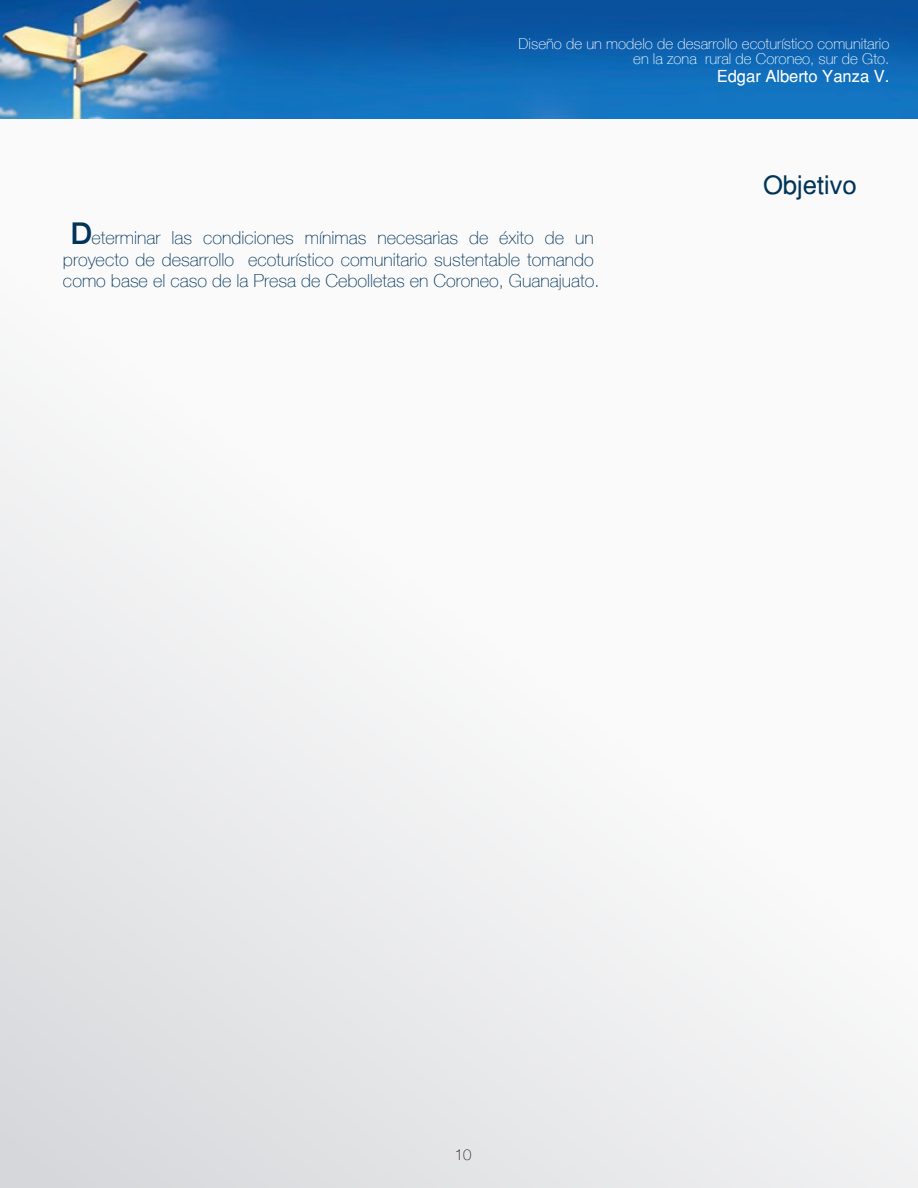
<style>
.page{position:relative;width:918px;height:1188px;background:#fff}
.page>*{position:absolute;margin:0;border:0;box-sizing:border-box;transform-origin:0 0}
.t1{font:25.5px "Helvetica";color:#003458}
.t2{font:100 18px/21.6px "Helve Nue";color:#003458;text-align:center}
.t3{font:16.5px "Helvetica";color:#fff}
.t4{font:100 15px/15px "Helve Nue";color:#fff;text-align:right}
.t5{font:100 15px "Helve Nue";color:#1f1813}
.s1{font-family:"Helvetica 65";font-weight:500;font-size:30px}
</style>
<div class="page">
<div style="left:0;top:0;width:918px;height:1188px;background:linear-gradient(to bottom,#fff,#e8e8e9)"></div>
<img style="left:0;top:0;width:918px;height:118px">
<p class="t4" style="left:519px;top:36px;width:372px">Diseño de un modelo de desarrollo ecoturístico comunitario en la zona rural de Coroneo, sur de Gto.</p>
<p class="t3" style="left:717px;top:67px;width:174px">Edgar Alberto Yanza V.</p>
<p class="t2" style="left:63px;top:226px;width:538px"><span class="s1">D</span>eterminar las condiciones mínimas necesarias de éxito de un proyecto de desarrollo ecoturístico comunitario sustentable tomando como base el caso de la Presa de Cebolletas en Coroneo, Guanajuato.</p>
<h1 class="t1" style="left:763px;top:169px;width:95px">Objetivo</h1>
<p class="t5" style="left:455px;top:1146px;width:18px">10</p>
</div>
